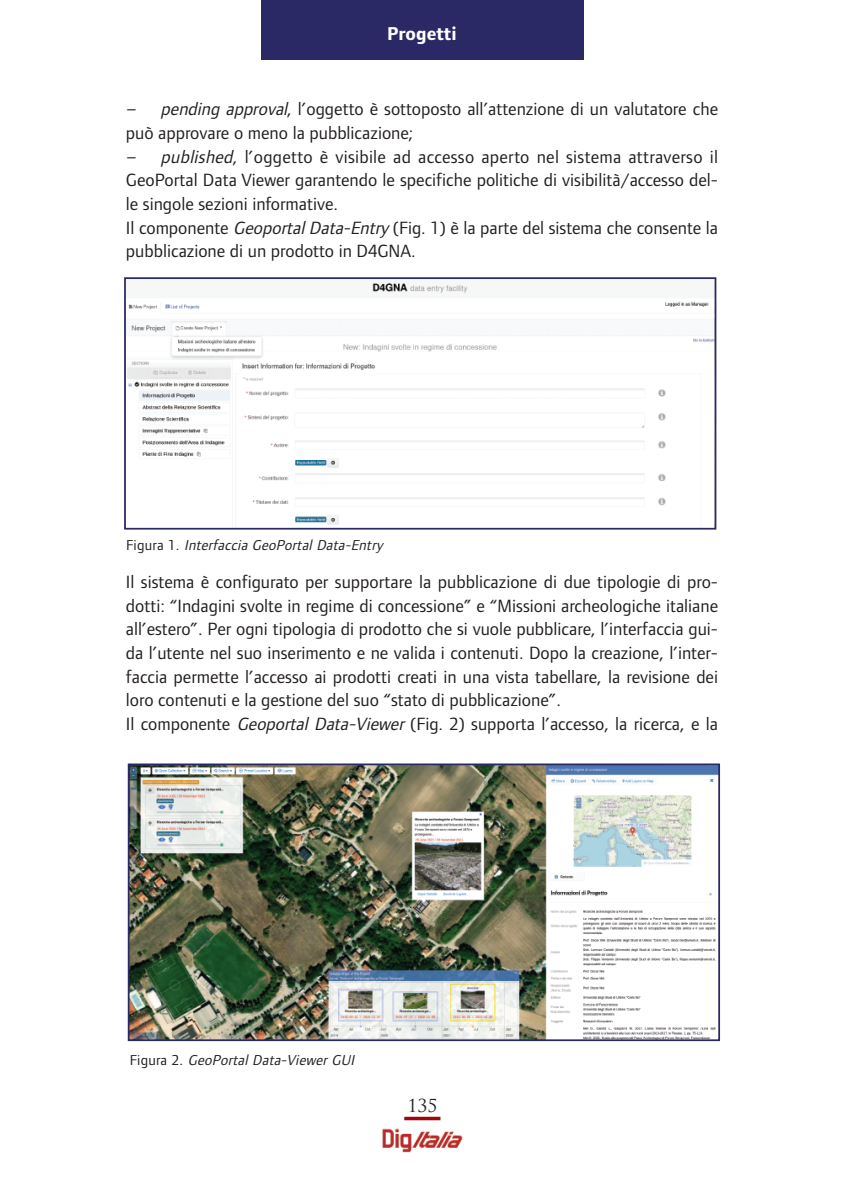
<style>
.page{position:relative;width:844px;height:1191px;background:#fff}
.page>*{position:absolute;margin:0;border:0;box-sizing:border-box;transform-origin:0 0}
.t1{font:700 19.25px "Foundry Form Sans";color:#fff}
.t2{font:18.38px/23.6px "Foundry Form Sans";color:#231f20}
.t3{font:17.5px "Trajan Pro";color:#231f20}
.t4{font:italic 14.88px "Foundry Form Sans";color:#231f20}
.s1{font-style:italic}
.s2{font-style:normal}
</style>
<div class="page">
<img style="left:382px;top:1128px;width:81px;height:24px">
<div style="left:260px;top:0;width:323px;height:60px;background:#2b2866"></div>
<svg style="left:404px;top:1116px;width:36px;height:4px"></svg>
<img style="left:131px;top:766px;width:585px;height:272px">
<div style="left:128px;top:763px;width:591px;height:278px;border:2px solid #2b2866"></div>
<img style="left:127px;top:283px;width:586px;height:242px">
<div style="left:124px;top:277px;width:592px;height:252px;border:2px solid #2b2866"></div>
<p class="t1" style="left:387px;top:26px;width:71px">Progetti</p>
<p class="t2" style="left:126px;top:99px;width:593px"><span class="s1">– pending approval</span>, l’oggetto è sottoposto all’attenzione di un valutatore che può approvare o meno la pubblicazione;</p>
<p class="t2" style="left:126px;top:146px;width:593px"><span class="s1">– published</span>, l’oggetto è visibile ad accesso aperto nel sistema attraverso il GeoPortal Data Viewer garantendo le specifiche politiche di visibilità/accesso del&shy;le singole sezioni informative.<br>Il componente <span class="s1">GeoportalData-Entry</span> (Fig. 1) è la parte del sistema che consente la pubblicazione di un prodotto in D4GNA.</p>
<p class="t4" style="left:126px;top:540px;width:258px"><span class="s2">F i g u r a 1 .</span> Interfaccia GeoPortal Data-Entry</p>
<p class="t2" style="left:126px;top:571px;width:593px">Il sistema è configurato per supportare la pubblicazione di due tipologie di pro&shy;dotti: “Indagini svolte in regime di concessione” e “Missioni archeologiche italiane all’estero”. Per ogni tipologia di prodotto che si vuole pubblicare, l’interfaccia gui&shy;da l’utente nel suo inserimento e ne valida i contenuti. Dopo la creazione, l’inter&shy;faccia permette l’accesso ai prodotti creati in una vista tabellare, la revisione dei loro contenuti e la gestione del suo “stato di pubblicazione”.<br>Il componente <span class="s1">Geoportal Data-Viewer</span> (Fig. 2) supporta l’accesso, la ricerca, e la</p>
<p class="t4" style="left:130px;top:1054px;width:229px"><span class="s2">F i g u ra 2 .</span> GeoPortal Data-Viewer GUI</p>
<p class="t3" style="left:407px;top:1099px;width:31px">135</p>
</div>
